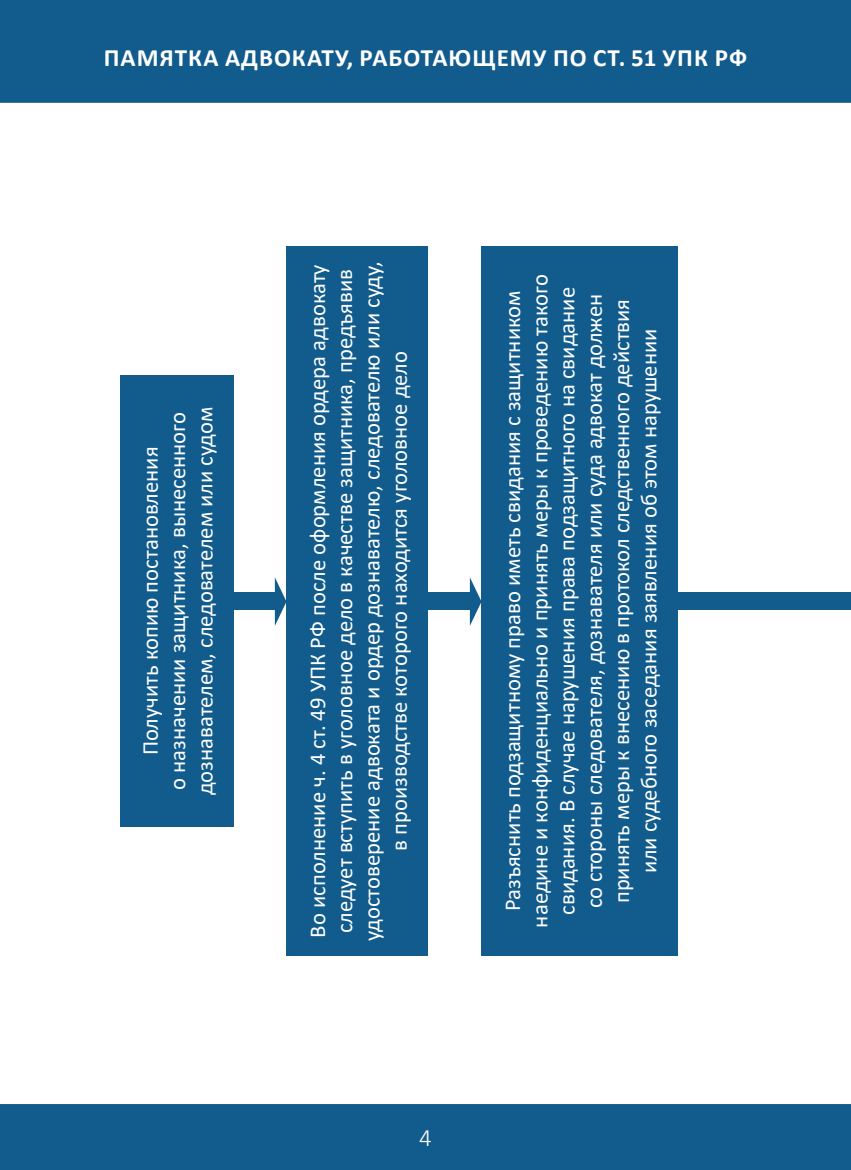
<style>
.page{position:relative;width:851px;height:1170px;background:#fff}
.page>*{position:absolute;margin:0;border:0;box-sizing:border-box;transform-origin:0 0}
.t1{font:700 25px "Calibri";letter-spacing:.04em;color:#fff}
.t2{font:300 25px "Calibri";color:#fff}
.tab{font:22.75px/27.2px "Calibri";color:#fff;text-align:center}
</style>
<div class="page">
<div style="left:0;top:0;width:850px;height:103px;background:#115b8d;border:2px solid #115b8d"></div>
<div style="left:0;top:1103px;width:850px;height:66px;background:#115b8d;border:2px solid #115b8d"></div>
<div style="left:120px;top:375px;width:113px;height:451px;background:#115b8d"></div>
<div style="left:286px;top:246px;width:142px;height:709px;background:#115b8d"></div>
<div style="left:481px;top:246px;width:196px;height:709px;background:#115b8d"></div>
<div style="left:233px;top:592px;width:44px;height:17px;background:#115b8d"></div>
<svg style="left:275px;top:578px;width:11px;height:48px"></svg>
<div style="left:428px;top:592px;width:44px;height:17px;background:#115b8d"></div>
<svg style="left:470px;top:578px;width:11px;height:48px"></svg>
<div style="left:677px;top:592px;width:173px;height:17px;background:#115b8d"></div>
<p class="t1" style="left:104px;top:40px;width:644px">ПАМЯТКА АДВОКАТУ, РАБОТАЮЩЕМУ ПО СТ. 51 УПК РФ</p>
<p class="tab" style="left:136px;top:795px;width:390px;rotate:-90deg">Получить копию постановления<br>о назначении защитника, вынесенного дознавателем, следователем или судом</p>
<p class="tab" style="left:303px;top:941px;width:681px;rotate:-90deg">Во исполнение ч. 4 ст. 49 УПК РФ после оформления ордера адвокату следует вступить в уголовное дело в качестве защитника, предъявив удостоверение адвоката и ордер дознавателю, следователю или суду, в производстве которого находится уголовное дело</p>
<p class="tab" style="left:498px;top:927px;width:654px;rotate:-90deg">Разъяснить подзащитному право иметь свидания с защитником наедине и конфиденциально и принять меры к проведению такого свидания. В случае нарушения права подзащитного на свидание со стороны следователя, дознавателя или суда адвокат должен принять меры к внесению в протокол следственного действия<br>или судебного заседания заявления об этом нарушении</p>
<p class="t2" style="left:419px;top:1122px;width:14px">4</p>
</div>
